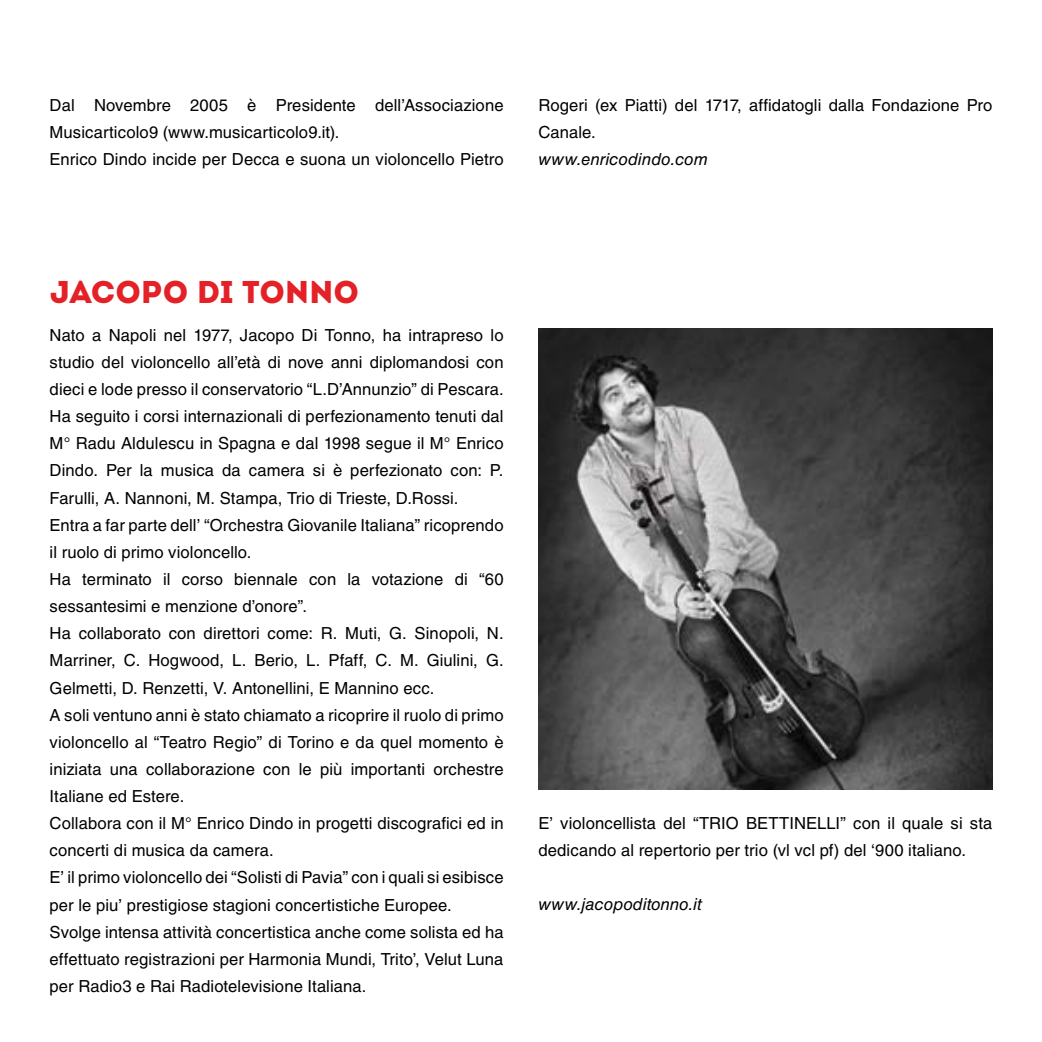
<style>
.page{position:relative;width:1042px;height:1042px;background:#fff}
.page>*{position:absolute;margin:0;border:0;box-sizing:border-box;transform-origin:0 0}
.t1{font:31.5px "Intro";letter-spacing:-.005em;color:#e32127}
.t2{font:16.62px/27.1px "Helvetica LT Std";letter-spacing:.005em;color:#000}
.t3{font:italic 16.62px "Helvetica LT Std";letter-spacing:.005em;color:#000}
</style>
<div class="page">
<img style="left:538px;top:329px;width:454px;height:460px">
<p class="t2" style="left:50px;top:92px;width:455px">Dal Novembre 2005 è Presidente dell’Associazione<br>Musicarticolo9 (www.musicarticolo9.it).<br>Enrico Dindo incide per Decca e suona un violoncello Pietro</p>
<p class="t2" style="left:538px;top:92px;width:455px">Rogeri (ex Piatti) del 1717, affidatogli dalla Fondazione Pro<br>Canale.</p>
<p class="t3" style="left:538px;top:150px;width:171px">www.enricodindo.com</p>
<h1 class="t1" style="left:50px;top:273px;width:311px">JACOPO DI TONNO</h1>
<p class="t2" style="left:50px;top:321px;width:455px">Nato a Napoli nel 1977, Jacopo Di Tonno, ha intrapreso lo studio del violoncello all’età di nove anni diplomandosi con dieci e lode presso il conservatorio “L.D’Annunzio” di Pescara.<br>Ha seguito i corsi internazionali di perfezionamento tenuti dal M° Radu Aldulescu in Spagna e dal 1998 segue il M° Enrico Dindo. Per la musica da camera si è perfezionato con: P.<br>Farulli, A. Nannoni, M. Stampa, Trio di Trieste, D.Rossi.<br>Entra a far parte dell’ “Orchestra Giovanile Italiana” ricoprendo il ruolo di primo violoncello.<br>Ha terminato il corso biennale con la votazione di “60 sessantesimi e menzione d’onore”.<br>Ha collaborato con direttori come: R. Muti, G. Sinopoli, N.<br>Marriner, C. Hogwood, L. Berio, L. Pfaff, C. M. Giulini, G.<br>Gelmetti, D. Renzetti, V. Antonellini, E Mannino ecc.<br>A soli ventuno anni è stato chiamato a ricoprire il ruolo di primo violoncello al “Teatro Regio” di Torino e da quel momento è iniziata una collaborazione con le più importanti orchestre Italiane ed Estere.<br>Collabora con il M° Enrico Dindo in progetti discografici ed in concerti di musica da camera.<br>E’ il primo violoncello dei “Solisti di Pavia” con i quali si esibisce per le piu’ prestigiose stagioni concertistiche Europee.<br>Svolge intensa attività concertistica anche come solista ed ha effettuato registrazioni per Harmonia Mundi, Trito’, Velut Luna per Radio3 e Rai Radiotelevisione Italiana.</p>
<p class="t2" style="left:538px;top:809px;width:455px">E’ violoncellista del “TRIO BETTINELLI” con il quale si sta dedicando al repertorio per trio (vl vcl pf) del ‘900 italiano.</p>
<p class="t3" style="left:538px;top:895px;width:165px">www.jacopoditonno.it</p>
</div>
